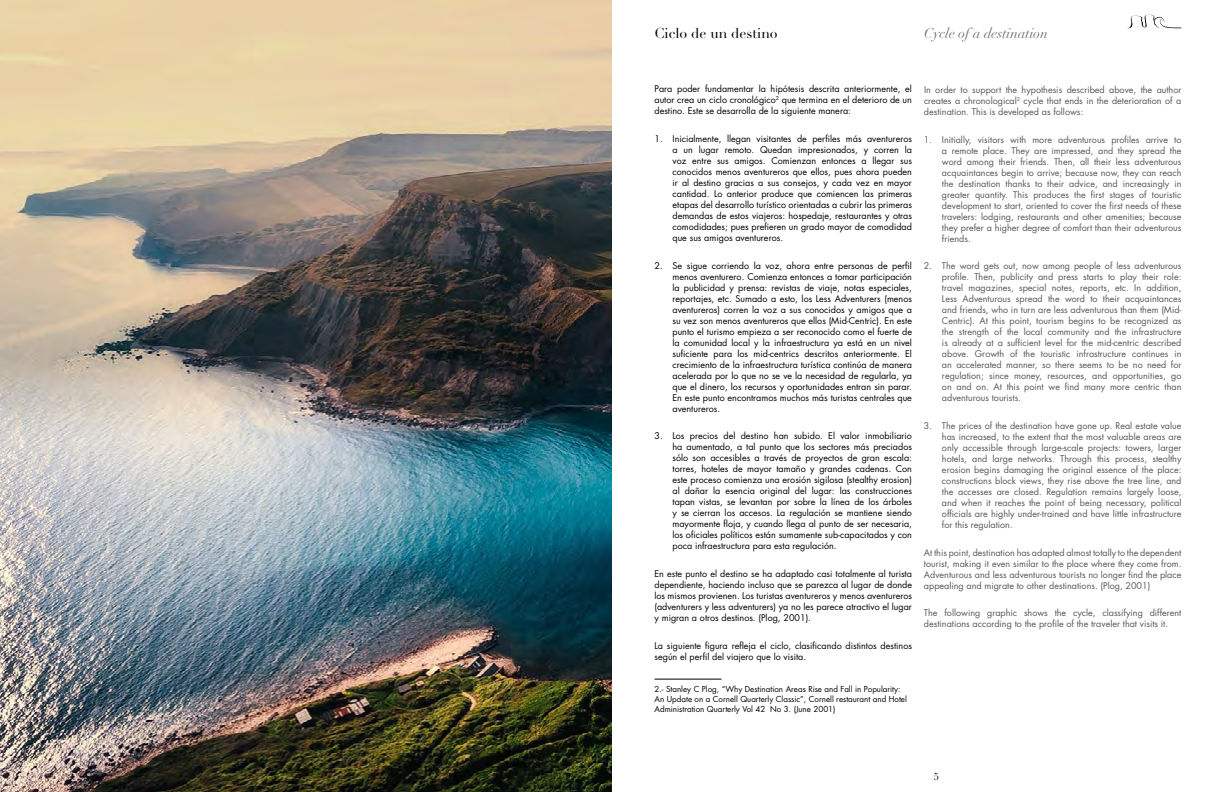
<style>
.page{position:relative;width:1224px;height:792px;background:#fff}
.page>*{position:absolute;margin:0;border:0;box-sizing:border-box;transform-origin:0 0}
.t1{font:italic 14px "Didot LT Std";color:#706f6f}
.t2{font:14px "Didot LT Std";color:#000}
.t3{font:10px "Didot LT Std";color:#000}
.t4{font:9px/11px "Futura Std";color:#000;text-align:justify}
.t5{font:9px/11px "Futura Std";color:#575756;text-align:justify}
.t6{font:8px/10px "Futura Std";color:#000}
</style>
<div class="page">
<svg style="left:1128px;top:15px;width:54px;height:13px"></svg>
<hr style="left:655px;top:679px;width:66px;height:1px;background:#000">
<img style="left:0;top:0;width:612px;height:792px">
<h1 class="t2" style="left:655px;top:25px;width:125px">Ciclo de un destino</h1>
<h1 class="t1" style="left:924px;top:25px;width:125px">Cycle of a destination</h1>
<p class="t4" style="left:655px;top:84px;width:259px">Para poder fundamentar la hipótesis descrita anteriormente, el autor crea un ciclo cronológico<sup>2</sup> que termina en el deterioro de un destino. Este se desarrolla de la siguiente manera:</p>
<p class="t4" style="left:673px;top:133px;width:241px;text-indent:-18px">1. Inicialmente, llegan visitantes de perfiles más aventureros a un lugar remoto. Quedan impresionados, y corren la voz entre sus amigos. Comienzan entonces a llegar sus conocidos menos aventureros que ellos, pues ahora pueden ir al destino gracias a sus consejos, y cada vez en mayor cantidad. Lo anterior produce que comiencen las primeras etapas del desarrollo turístico orientadas a cubrir las primeras demandas de estos viajeros: hospedaje, restaurantes y otras comodidades; pues prefieren un grado mayor de comodidad que sus amigos aventureros.</p>
<p class="t4" style="left:673px;top:260px;width:241px;text-indent:-18px">2. Se sigue corriendo la voz, ahora entre personas de perfil menos aventurero. Comienza entonces a tomar participación la publicidad y prensa: revistas de viaje, notas especiales, reportajes, etc. Sumado a esto, los Less Adventurers (menos aventureros) corren la voz a sus conocidos y amigos que a su vez son menos aventureros que ellos (Mid-Centric). En este punto el turismo empieza a ser reconocido como el fuerte de la comunidad local y la infraestructura ya está en un nivel suficiente para los mid-centrics descritos anteriormente. El crecimiento de la infraestructura turística continúa de manera acelerada por lo que no se ve la necesidad de regularla, ya que el dinero, los recursos y oportunidades entran sin parar.<br>En este punto encontramos muchos más turistas centrales que aventureros.</p>
<p class="t4" style="left:673px;top:431px;width:241px;text-indent:-18px">3. Los precios del destino han subido. El valor inmobiliario ha aumentado, a tal punto que los sectores más preciados sólo son accesibles a través de proyectos de gran escala: torres, hoteles de mayor tamaño y grandes cadenas. Con este proceso comienza una erosión sigilosa (stealthy erosion) al dañar la esencia original del lugar: las construcciones tapan vistas, se levantan por sobre la línea de los árboles y se cierran los accesos. La regulación se mantiene siendo mayormente floja, y cuando llega al punto de ser necesaria, los oficiales políticos están sumamente sub-capacitados y con poca infraestructura para esta regulación.</p>
<p class="t4" style="left:655px;top:568px;width:259px">En este punto el destino se ha adaptado casi totalmente al turista dependiente, haciendo incluso que se parezca al lugar de donde los mismos provienen. Los turistas aventureros y menos aventureros (adventurers y less adventurers) ya no les parece atractivo el lugar y migran a otros destinos. (Plog, 2001).</p>
<p class="t4" style="left:655px;top:640px;width:259px">La siguiente figura refleja el ciclo, clasificando distintos destinos según el perfil del viajero que lo visita.</p>
<p class="t6" style="left:655px;top:685px;width:254px">2.- Stanley C Plog, “Why Destination Areas Rise and Fall in Popularity:<br>An Update on a Cornell Quarterly Classic”, Cornell restaurant and Hotel<br>Administration Quarterly Vol 42 No 3. (June 2001)</p>
<p class="t5" style="left:924px;top:84px;width:259px">In order to support the hypothesis described above, the author creates a chronological<sup>2</sup> cycle that ends in the deterioration of a destination. This is developed as follows:</p>
<p class="t5" style="left:942px;top:134px;width:241px;text-indent:-18px">1. Initially, visitors with more adventurous profiles arrive to a remote place. They are impressed, and they spread the word among their friends. Then, all their less adventurous acquaintances begin to arrive; because now, they can reach the destination thanks to their advice, and increasingly in greater quantity. This produces the first stages of touristic development to start, oriented to cover the first needs of these travelers: lodging, restaurants and other amenities; because they prefer a higher degree of comfort than their adventurous friends.</p>
<p class="t5" style="left:942px;top:261px;width:241px;text-indent:-18px">2. The word gets out, now among people of less adventurous profile. Then, publicity and press starts to play their role: travel magazines, special notes, reports, etc. In addition, Less Adventurous spread the word to their acquaintances and friends, who in turn are less adventurous than them (Mid-Centric). At this point, tourism begins to be recognized as the strength of the local community and the infrastructure is already at a sufficient level for the mid-centric described above. Growth of the touristic infrastructure continues in an accelerated manner, so there seems to be no need for regulation; since money, resources, and opportunities, go on and on. At this point we find many more centric than adventurous tourists.</p>
<p class="t5" style="left:942px;top:420px;width:241px;text-indent:-18px">3. The prices of the destination have gone up. Real estate value has increased, to the extent that the most valuable areas are only accessible through large-scale projects: towers, larger hotels, and large networks. Through this process, stealthy erosion begins damaging the original essence of the place: constructions block views, they rise above the tree line, and the accesses are closed. Regulation remains largely loose, and when it reaches the point of being necessary, political officials are highly under-trained and have little infrastructure for this regulation.</p>
<p class="t5" style="left:924px;top:547px;width:259px">At this point, destination has adapted almost totally to the dependent tourist, making it even similar to the place where they come from.<br>Adventurous and less adventurous tourists no longer find the place appealing and migrate to other destinations. (Plog, 2001)</p>
<p class="t5" style="left:924px;top:608px;width:259px">The following graphic shows the cycle, classifying different destinations according to the profile of the traveler that visits it.</p>
<p class="t3" style="left:934px;top:770px;width:7px">5</p>
</div>
